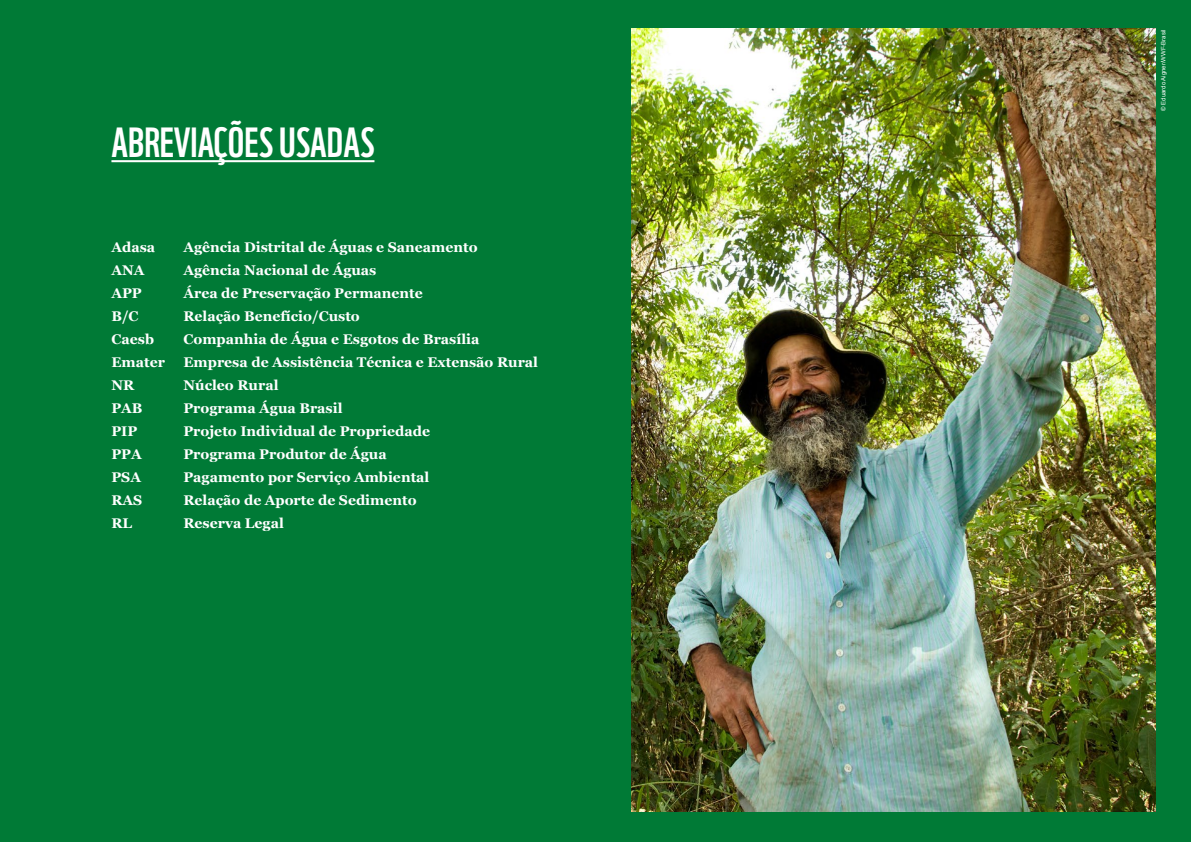
<style>
.page{position:relative;width:1191px;height:842px;background:#007a36}
.page>*{position:absolute;margin:0;border:0;box-sizing:border-box;transform-origin:0 0}
.t1{font:41px "WWF";color:#fff}
.t2{font:700 14px "Georgia";color:#fff}
.t3{font:6px "Arial";color:#fff}
</style>
<div class="page">
<hr style="left:111px;top:160px;width:263px;height:2px;background:#fff">
<img style="left:631px;top:28px;width:524px;height:784px">
<h1 class="t1" style="left:111px;top:110px;width:264px">ABREVIAÇÕES USADAS</h1>
<p class="t2" style="left:111px;top:237px;width:45px">Adasa</p>
<p class="t2" style="left:183px;top:237px;width:295px">Agência Distrital de Águas e Saneamento</p>
<p class="t2" style="left:111px;top:260px;width:34px">ANA</p>
<p class="t2" style="left:183px;top:260px;width:194px">Agência Nacional de Águas</p>
<p class="t2" style="left:111px;top:283px;width:32px">APP</p>
<p class="t2" style="left:183px;top:283px;width:241px">Área de Preservação Permanente</p>
<p class="t2" style="left:111px;top:306px;width:29px">B/C</p>
<p class="t2" style="left:183px;top:306px;width:178px">Relação Benefício/Custo</p>
<p class="t2" style="left:111px;top:329px;width:44px">Caesb</p>
<p class="t2" style="left:183px;top:329px;width:297px">Companhia de Água e Esgotos de Brasília</p>
<p class="t2" style="left:111px;top:352px;width:55px">Emater</p>
<p class="t2" style="left:183px;top:352px;width:356px">Empresa de Assistência Técnica e Extensão Rural</p>
<p class="t2" style="left:111px;top:375px;width:24px">NR</p>
<p class="t2" style="left:183px;top:375px;width:97px">Núcleo Rural</p>
<p class="t2" style="left:111px;top:398px;width:33px">PAB</p>
<p class="t2" style="left:183px;top:398px;width:161px">Programa Água Brasil</p>
<p class="t2" style="left:111px;top:421px;width:27px">PIP</p>
<p class="t2" style="left:183px;top:421px;width:248px">Projeto Individual de Propriedade</p>
<p class="t2" style="left:111px;top:444px;width:32px">PPA</p>
<p class="t2" style="left:183px;top:444px;width:205px">Programa Produtor de Água</p>
<p class="t2" style="left:111px;top:467px;width:31px">PSA</p>
<p class="t2" style="left:183px;top:467px;width:247px">Pagamento por Serviço Ambiental</p>
<p class="t2" style="left:111px;top:490px;width:32px">RAS</p>
<p class="t2" style="left:183px;top:490px;width:235px">Relação de Aporte de Sedimento</p>
<p class="t2" style="left:111px;top:513px;width:22px">RL</p>
<p class="t2" style="left:183px;top:513px;width:102px">Reserva Legal</p>
<p class="t3" style="left:1159px;top:111px;width:83px;rotate:-90deg">© Eduardo Aigner/WWF-Brasil</p>
</div>
